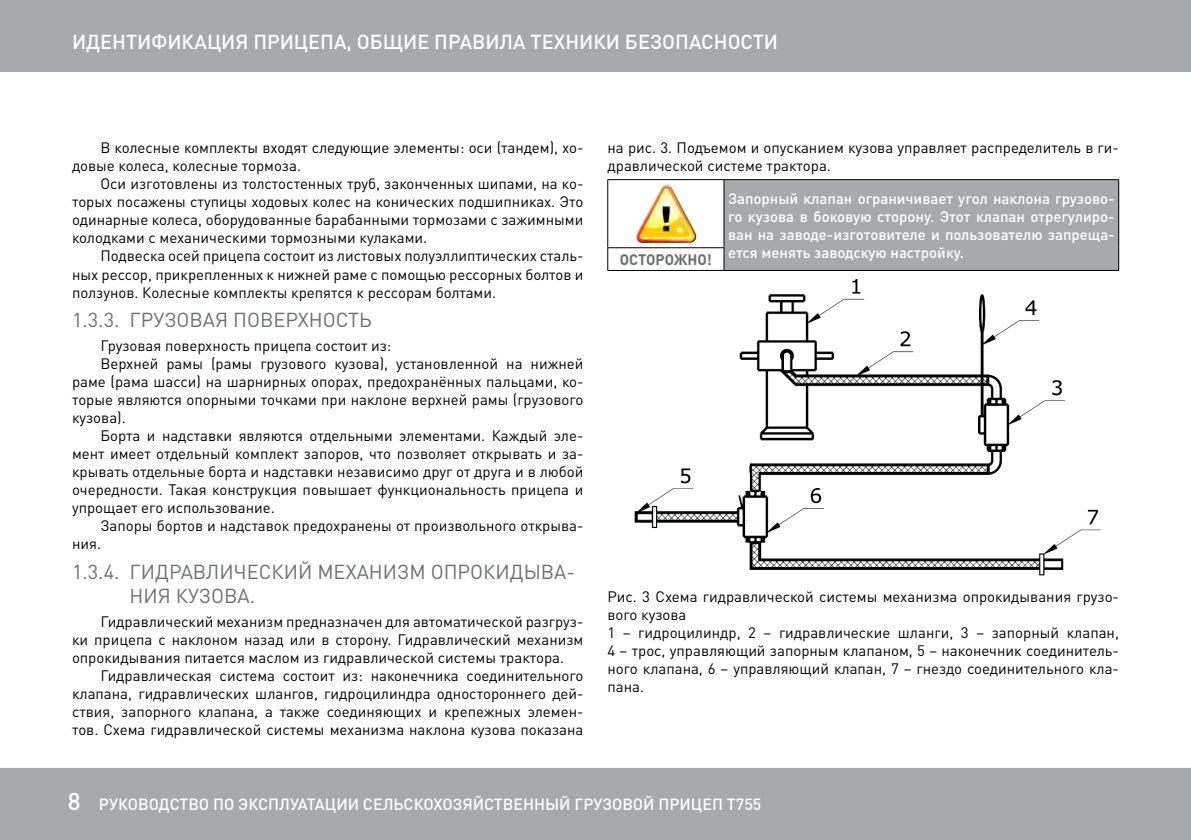
<style>
.page{position:relative;width:1191px;height:840px;background:#fff}
.page>*{position:absolute;margin:0;border:0;box-sizing:border-box;transform-origin:0 0}
.t1{font:20px/24px "DIN Pro";color:#6d6e71}
.t2{font:500 20px "DIN Pro";color:#fff}
.t3{font:500 16px "DIN Pro";color:#fff}
.t4{font:15px/18px "DIN Pro";color:#000;text-align:justify}
.t5{font:500 15px/18px "DIN Pro";color:#fff;text-align:justify}
.t6{font:700 15px "DIN Pro";color:#6d6e71}
.s1{font-size:24px}
</style>
<div class="page">
<div style="left:0;top:0;width:1191px;height:72px;background:#a7a9ac"></div>
<div style="left:0;top:768px;width:1191px;height:71px;background:#a7a9ac"></div>
<div style="left:724px;top:179px;width:394px;height:91px;background:#a7a9ac"></div>
<hr style="left:724px;top:270px;width:395px;height:1px;background:#000">
<hr style="left:607px;top:179px;width:117px;height:1px;background:#000">
<hr style="left:607px;top:180px;width:1px;height:67px;background:#000">
<hr style="left:724px;top:179px;width:395px;height:1px;background:#000">
<hr style="left:723px;top:180px;width:1px;height:67px;background:#000">
<hr style="left:1118px;top:180px;width:1px;height:67px;background:#000">
<hr style="left:607px;top:247px;width:117px;height:1px;background:#000">
<svg style="left:607px;top:248px;width:1px;height:22px"></svg>
<svg style="left:723px;top:248px;width:1px;height:22px"></svg>
<svg style="left:1118px;top:247px;width:1px;height:23px"></svg>
<hr style="left:607px;top:270px;width:117px;height:1px;background:#000">
<img style="left:636px;top:184px;width:61px;height:59px">
<img style="left:634px;top:279px;width:467px;height:297px">
<h1 class="t2" style="left:72px;top:26px;width:707px">ИДЕНТИФИКАЦИЯ ПРИЦЕПА, ОБЩИЕ ПРАВИЛА ТЕХНИКИ БЕЗОПАСНОСТИ</h1>
<p class="t4" style="left:72px;top:137px;width:513px;text-indent:28px">В колесные комплекты входят следующие элементы: оси (тандем), хо&shy;довые колеса, колесные тормоза.</p>
<p class="t4" style="left:72px;top:173px;width:513px;text-indent:28px">Оси изготовлены из толстостенных труб, законченных шипами, на ко&shy;торых посажены ступицы ходовых колес на конических подшипниках. Это одинарные колеса, оборудованные барабанными тормозами с зажимными колодками с механическими тормозными кулаками.</p>
<p class="t4" style="left:72px;top:245px;width:513px;text-indent:28px">Подвеска осей прицепа состоит из листовых полуэллиптических сталь&shy;ных рессор, прикрепленных к нижней раме с помощью рессорных болтов и ползунов. Колесные комплекты крепятся к рессорам болтами.</p>
<h1 class="t1" style="left:72px;top:306px;width:301px">1.3.3. ГРУЗОВАЯ ПОВЕРХНОСТЬ</h1>
<p class="t4" style="left:100px;top:335px;width:292px">Грузовая поверхность прицепа состоит из:</p>
<p class="t4" style="left:100px;top:353px;width:484px">Верхней рамы (рамы грузового кузова), установленной на нижней</p>
<p class="t4" style="left:72px;top:371px;width:513px">раме (рама шасси) на шарнирных опорах, предохранённых пальцами, ко-</p>
<p class="t4" style="left:72px;top:389px;width:513px">торые являются опорными точками при наклоне верхней рамы (грузового</p>
<p class="t4" style="left:72px;top:407px;width:55px">кузова).</p>
<p class="t4" style="left:100px;top:425px;width:484px">Борта и надставки являются отдельными элементами. Каждый эле-</p>
<p class="t4" style="left:72px;top:443px;width:513px">мент имеет отдельный комплект запоров, что позволяет открывать и за-</p>
<p class="t4" style="left:72px;top:461px;width:513px">крывать отдельные борта и надставки независимо друг от друга и в любой</p>
<p class="t4" style="left:72px;top:479px;width:513px">очередности. Такая конструкция повышает функциональность прицепа и</p>
<p class="t4" style="left:72px;top:497px;width:204px">упрощает его использование.</p>
<p class="t4" style="left:100px;top:515px;width:484px">Запоры бортов и надставок предохранены от произвольного открыва-</p>
<p class="t4" style="left:72px;top:533px;width:31px">ния.</p>
<h1 class="t1" style="left:130px;top:557px;width:447px;text-indent:-58px">1.3.4. ГИДРАВЛИЧЕСКИЙ МЕХАНИЗМ ОПРОКИДЫВА-<br>НИЯ КУЗОВА.</h1>
<p class="t4" style="left:72px;top:610px;width:513px;text-indent:28px">Гидравлический механизм предназначен для автоматической разгруз&shy;ки прицепа с наклоном назад или в сторону. Гидравлический механизм опрокидывания питается маслом из гидравлической системы трактора.</p>
<p class="t4" style="left:72px;top:664px;width:513px;text-indent:28px">Гидравлическая система состоит из: наконечника соединительного клапана, гидравлических шлангов, гидроцилиндра одностороннего дей&shy;ствия, запорного клапана, а также соединяющих и крепежных элемен&shy;тов. Схема гидравлической системы механизма наклона кузова показана</p>
<p class="t4" style="left:607px;top:137px;width:513px">на рис. 3. Подъемом и опусканием кузова управляет распределитель в ги&shy;дравлической системе трактора.</p>
<p class="t5" style="left:728px;top:187px;width:388px">Запорный клапан ограничивает угол наклона грузово&shy;го кузова в боковую сторону. Этот клапан отрегулиро&shy;ван на заводе-изготовителе и пользователю запреща&shy;ется менять заводскую настройку.</p>
<p class="t6" style="left:620px;top:247px;width:93px">ОСТОРОЖНО!</p>
<p class="t4" style="left:607px;top:586px;width:513px;text-align:left">Рис. 3 Схема гидравлической системы механизма опрокидывания грузо&shy;вого кузова<br>1 – гидроцилиндр, 2 – гидравлические шланги, 3 – запорный клапан, 4 – трос, управляющий запорным клапаном, 5 – наконечник соединитель&shy;ного клапана, 6 – управляющий клапан, 7 – гнездо соединительного кла&shy;пана.</p>
<p class="t3" style="left:68px;top:790px;width:695px"><span class="s1">8</span> РУКОВОДСТВО ПО ЭКСПЛУАТАЦИИ СЕЛЬСКОХОЗЯЙСТВЕННЫЙ ГРУЗОВОЙ ПРИЦЕП T755</p>
</div>
